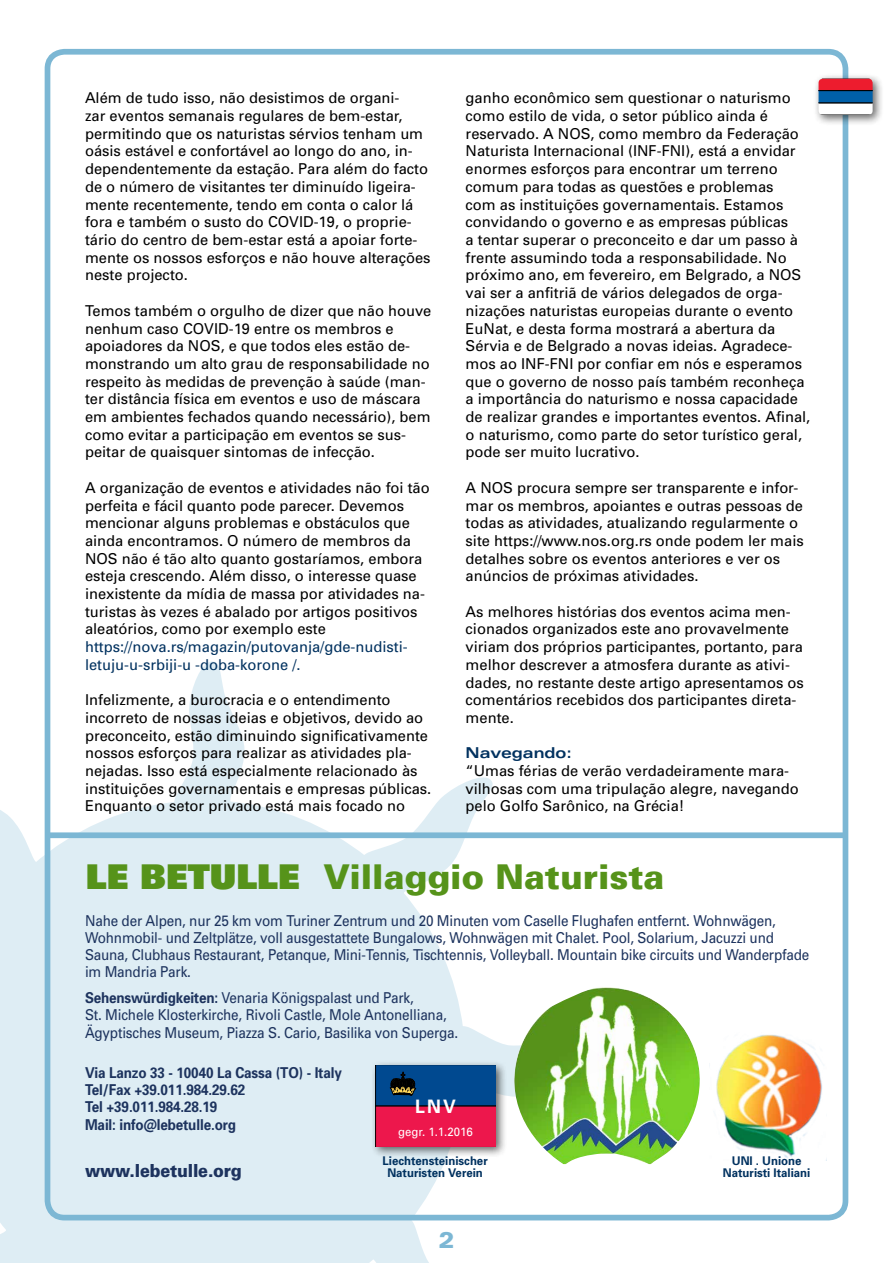
<style>
.page{position:relative;width:893px;height:1263px;background:#fff}
.page>*{position:absolute;margin:0;border:0;box-sizing:border-box;transform-origin:0 0}
.t1{font:900 34.2px "Univers";color:#56931a}
.t2{font:900 expanded 22.5px "Univers";color:#7cb7d4;scale:.95 1}
.t3{font:700 18.6px "Univers";color:#fff;scale:.95 1}
.t4{font:900 18px "Univers";letter-spacing:-.01em;color:#1d335e;scale:.9 1}
.t5{font:15px/17.7px "Univers";color:#000}
.t6{font:15px/17.2px "Univers";letter-spacing:-.015em;color:#1d335e;scale:.9 1}
.t7{font:700 15px/17.2px "Univers";letter-spacing:-.01em;color:#1d335e;scale:.9 1}
.t8{font:15px/17.7px "Univers";color:#00315f}
.t9{font:700 expanded 15px "Univers";color:#00315f}
.t10{font:700 12px/12px "Univers";color:#00315f;text-align:center;scale:.95 1}
.t11{font:12px "Univers";color:#fff;scale:.95 1}
.s1{font-style:inherit}
.s2{font-weight:700}
</style>
<div class="page">
<svg style="left:0;top:660px;width:607px;height:603px"></svg>
<div style="left:45px;top:49px;width:803px;height:1171px;border:6px solid #7cb7d4;border-radius:17px"></div>
<img style="left:512px;top:986px;width:188px;height:178px">
<img style="left:709px;top:1035px;width:113px;height:126px">
<div style="left:370px;top:1060px;width:137px;height:97px;background:#000;opacity:.6"></div>
<svg style="left:375px;top:1065px;width:121px;height:81px"></svg>
<div style="left:46px;top:832px;width:798px;height:6px;background:#7cb7d4"></div>
<div style="left:813px;top:73px;width:71px;height:53px;background:#000;opacity:.6"></div>
<svg style="left:819px;top:79px;width:54px;height:36px"></svg>
<p class="t5" style="left:85px;top:89px;width:347px">Além de tudo isso, não desistimos de organi-<br>zar eventos semanais regulares de bem-estar, permitindo que os naturistas sérvios tenham um oásis estável e confortável ao longo do ano, in&shy;dependentemente da estação. Para além do facto de o número de visitantes ter diminuído ligeira&shy;mente recentemente, tendo em conta o calor lá fora e também o susto do COVID-19, o proprie&shy;tário do centro de bem-estar está a apoiar forte&shy;mente os nossos esforços e não houve alterações neste projecto.</p>
<p class="t5" style="left:85px;top:302px;width:348px">Temos também o orgulho de dizer que não houve nenhum caso COVID-19 entre os membros e apoiadores da NOS, e que todos eles estão de&shy;monstrando um alto grau de responsabilidade no respeito às medidas de prevenção à saúde (man&shy;ter distância física em eventos e uso de máscara em ambientes fechados quando necessário), bem como evitar a participação em eventos se sus&shy;peitar de quaisquer sintomas de infecção.</p>
<p class="t5" style="left:85px;top:479px;width:346px">A organização de eventos e atividades não foi tão perfeita e fácil quanto pode parecer. Devemos mencionar alguns problemas e obstáculos que ainda encontramos. O número de membros da NOS não é tão alto quanto gostaríamos, embora esteja crescendo. Além disso, o interesse quase inexistente da mídia de massa por atividades na&shy;turistas às vezes é abalado por artigos positivos aleatórios, como por exemplo este</p>
<p class="t8" style="left:85px;top:638px;width:324px">https://nova.rs/magazin/putovanja/gde-nudisti&shy;letuju-u-srbiji-u -doba-korone /.</p>
<p class="t5" style="left:85px;top:691px;width:348px">Infelizmente, a burocracia e o entendimento incorreto de nossas ideias e objetivos, devido ao preconceito, estão diminuindo significativamente nossos esforços para realizar as atividades pla&shy;nejadas. Isso está especialmente relacionado às instituições governamentais e empresas públicas.<br>Enquanto o setor privado está mais focado no</p>
<p class="t5" style="left:466px;top:89px;width:346px">ganho econômico sem questionar o naturismo como estilo de vida, o setor público ainda é reservado. A NOS, como membro da Federação Naturista Internacional (INF-FNI), está a envidar enormes esforços para encontrar um terreno comum para todas as questões e problemas<br>com as instituições governamentais. Estamos convidando o governo e as empresas públicas<br>a tentar superar o preconceito e dar um passo à frente assumindo toda a responsabilidade. No próximo ano, em fevereiro, em Belgrado, a NOS vai ser a anfitriã de vários delegados de orga&shy;nizações naturistas europeias durante o evento EuNat, e desta forma mostrará a abertura da Sérvia e de Belgrado a novas ideias. Agradece&shy;mos ao INF-FNI por confiar em nós e esperamos que o governo de nosso país também reconheça a importância do naturismo e nossa capacidade de realizar grandes e importantes eventos. Afinal, o naturismo, como parte do setor turístico geral, pode ser muito lucrativo.</p>
<p class="t5" style="left:466px;top:479px;width:340px">A NOS procura sempre ser transparente e infor&shy;mar os membros, apoiantes e outras pessoas de todas as atividades, atualizando regularmente o site https://www.nos.org.rs onde podem ler mais detalhes sobre os eventos anteriores e ver os anúncios de próximas atividades.</p>
<p class="t5" style="left:466px;top:603px;width:340px">As melhores histórias dos eventos acima men&shy;cionados organizados este ano provavelmente viriam dos próprios participantes, portanto, para melhor descrever a atmosfera durante as ativi&shy;dades, no restante deste artigo apresentamos os comentários recebidos dos participantes direta&shy;mente.</p>
<p class="t9" style="left:466px;top:744px;width:108px">Navegando:</p>
<p class="t5" style="left:466px;top:762px;width:335px">“Umas férias de verão verdadeiramente mara&shy;vilhosas com uma tripulação alegre, navegando pelo Golfo Sarônico, na Grécia!</p>
<h1 class="t1" style="left:86px;top:855px;width:580px"><span class="s1">LE BETULLE</span> Villaggio Naturista</h1>
<p class="t6" style="left:85px;top:912px;width:806px">Nahe der Alpen, nur 25 km vom Turiner Zentrum und 20 Minuten vom Caselle Flughafen entfernt. Wohnwägen, Wohnmobil- und Zeltplätze, voll ausgestattete Bungalows, Wohnwägen mit Chalet. Pool, Solarium, Jacuzzi und Sauna, Clubhaus Restaurant, Petanque, Mini-Tennis, Tischtennis, Volleyball. Mountain bike circuits und Wanderpfade im Mandria Park.</p>
<p class="t6" style="left:85px;top:989px;width:416px"><span class="s2">Sehenswürdigkeiten:</span> Venaria Königspalast und Park,<br>St. Michele Klosterkirche, Rivoli Castle, Mole Antonelliana,<br>Ägyptisches Museum, Piazza S. Cario, Basilika von Superga.</p>
<p class="t7" style="left:85px;top:1064px;width:287px">Via Lanzo 33 - 10040 La Cassa (TO) - Italy<br>Tel/Fax +39.011.984.29.62<br>Tel +39.011.984.28.19<br>Mail: info@lebetulle.org</p>
<p class="t4" style="left:85px;top:1159px;width:176px">www.lebetulle.org</p>
<p class="t3" style="left:415px;top:1095px;width:44px">LNV</p>
<p class="t11" style="left:398px;top:1124px;width:80px">gegr. 1.1.2016</p>
<p class="t10" style="left:723px;top:1154px;width:94px">UNI . Unione<br>Naturisti Italiani</p>
<p class="t10" style="left:383px;top:1155px;width:112px">Liechtensteinischer<br>Naturisten Verein</p>
<h2 class="t2" style="left:439px;top:1227px;width:18px">2</h2>
</div>
